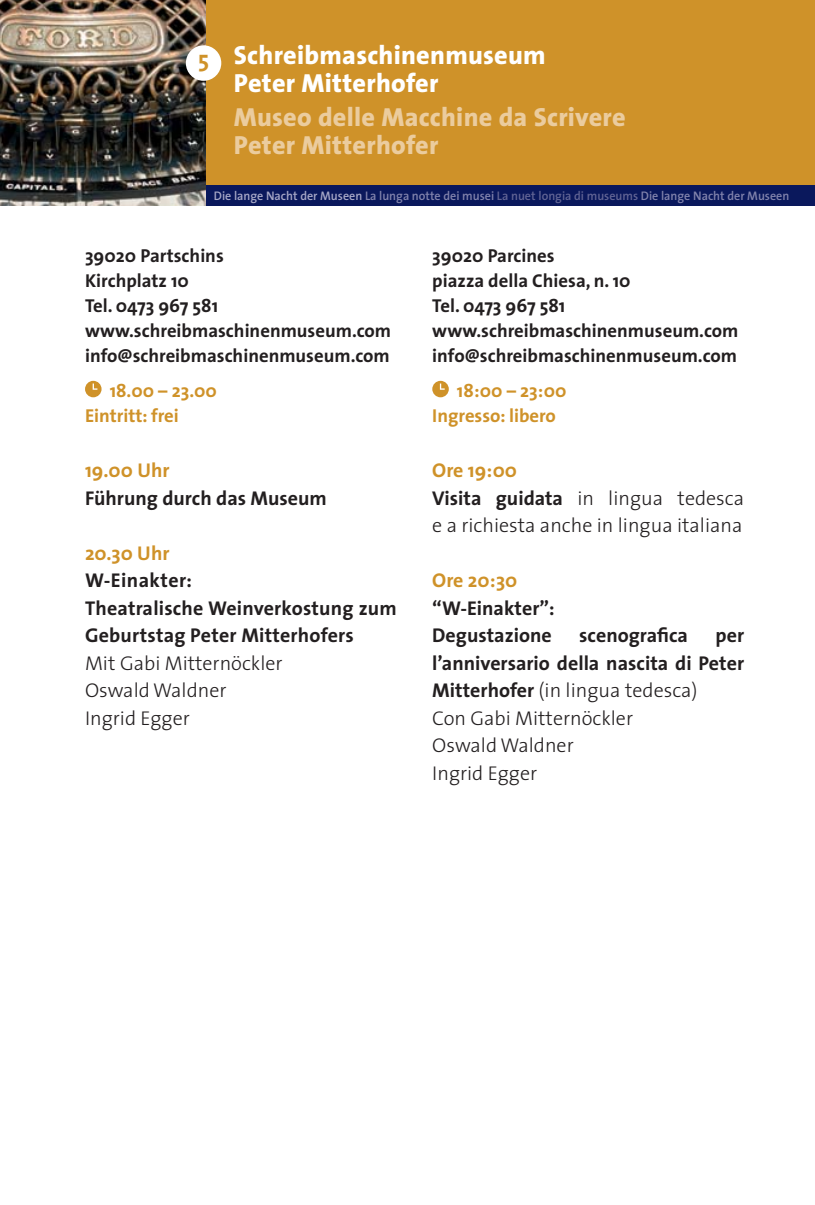
<style>
.page{position:relative;width:815px;height:1205px;background:#fff}
.page>*{position:absolute;margin:0;border:0;box-sizing:border-box;transform-origin:0 0}
.t1{font:800 26.25px/27.5px "The Sans";letter-spacing:.01em;color:#ebcc9e}
.t2{font:800 26.25px/27.5px "The Sans";letter-spacing:.01em;color:#fff}
.t3{font:700 23.75px "The Sans";color:#cf9229}
.t4{font:300 20px/27.5px "The Sans";color:#231f20}
.t5{font:700 20px/27.5px "The Sans";color:#231f20}
.t6{font:700 20px "The Sans";color:#cf9229}
.t7{font:700 18.75px/25px "The Sans";color:#231f20}
.t8{font:700 18.75px/25px "The Sans";color:#cf9229}
.t9{font:600 12.5px "The Sans";color:#8183ac}
.s1{color:#a7a8c7}
.s2{color:#616494}
.s3{font-weight:700;color:#cf9229}
.s4{font-weight:700}
</style>
<div class="page">
<div style="left:0;top:184px;width:815px;height:22px;background:#0a185c"></div>
<div style="left:206px;top:0;width:609px;height:184px;background:#cf9229"></div>
<img style="left:0;top:0;width:206px;height:206px">
<svg style="left:85px;top:381px;width:17px;height:16px"></svg>
<svg style="left:432px;top:381px;width:17px;height:16px"></svg>
<div style="left:187px;top:47px;width:33px;height:32px;background:#fff;border-radius:50%"></div>
<div style="left:186px;top:45px;width:35px;height:36px;border:3px solid #fff;border-radius:50%"></div>
<p class="t3" style="left:198px;top:47px;width:13px">5</p>
<h1 class="t2" style="left:234px;top:42px;width:313px">Schreibmaschinenmuseum<br>Peter Mitterhofer</h1>
<h1 class="t1" style="left:234px;top:104px;width:393px">Museo delle Macchine da Scrivere<br>Peter Mitterhofer</h1>
<p class="t9" style="left:214px;top:190px;width:577px"><span class="s1">Die lange Nacht der Museen</span> La lunga notte dei musei <span class="s2">La nuet longia di museums</span> Die lange Nacht der Museen</p>
<p class="t7" style="left:85px;top:243px;width:308px">39020 Partschins<br>Kirchplatz 10<br>Tel. 0473 967 581 www.schreibmaschinenmuseum.com info@schreibmaschinenmuseum.com</p>
<p class="t8" style="left:85px;top:379px;width:133px;text-indent:25px">18.00 – 23.00<br>Eintritt: frei</p>
<p class="t6" style="left:85px;top:460px;width:86px">19.00 Uhr</p>
<p class="t5" style="left:85px;top:485px;width:243px">Führung durch das Museum</p>
<p class="t6" style="left:85px;top:543px;width:86px">20.30 Uhr</p>
<p class="t5" style="left:85px;top:567px;width:313px">W-Einakter:<br>Theatralische Weinverkostung zum<br>Geburtstag Peter Mitterhofers</p>
<p class="t4" style="left:85px;top:651px;width:199px">Mit Gabi Mitternöckler<br>Oswald Waldner<br>Ingrid Egger</p>
<p class="t7" style="left:432px;top:243px;width:308px">39020 Parcines<br>piazza della Chiesa, n. 10<br>Tel. 0473 967 581 www.schreibmaschinenmuseum.com info@schreibmaschinenmuseum.com</p>
<p class="t8" style="left:432px;top:379px;width:136px;text-indent:25px">18:00 – 23:00<br>Ingresso: libero</p>
<p class="t4" style="left:432px;top:459px;width:313px"><span class="s3">Ore 19:00<br></span><span class="s4">Visita guidata</span> in lingua tedesca e a richiesta anche in lingua italiana</p>
<p class="t6" style="left:432px;top:570px;width:87px">Ore 20:30</p>
<p class="t5" style="left:432px;top:595px;width:124px">“W-Einakter”:<br>Degustazione</p>
<p class="t5" style="left:579px;top:622px;width:110px">scenografica</p>
<p class="t4" style="left:432px;top:624px;width:313px;text-indent:283px"><span class="s4">per l’anniversario della nascita di Peter<br>Mitterhofer</span> (in lingua tedesca)<br>Con Gabi Mitternöckler<br>Oswald Waldner<br>Ingrid Egger</p>
</div>
